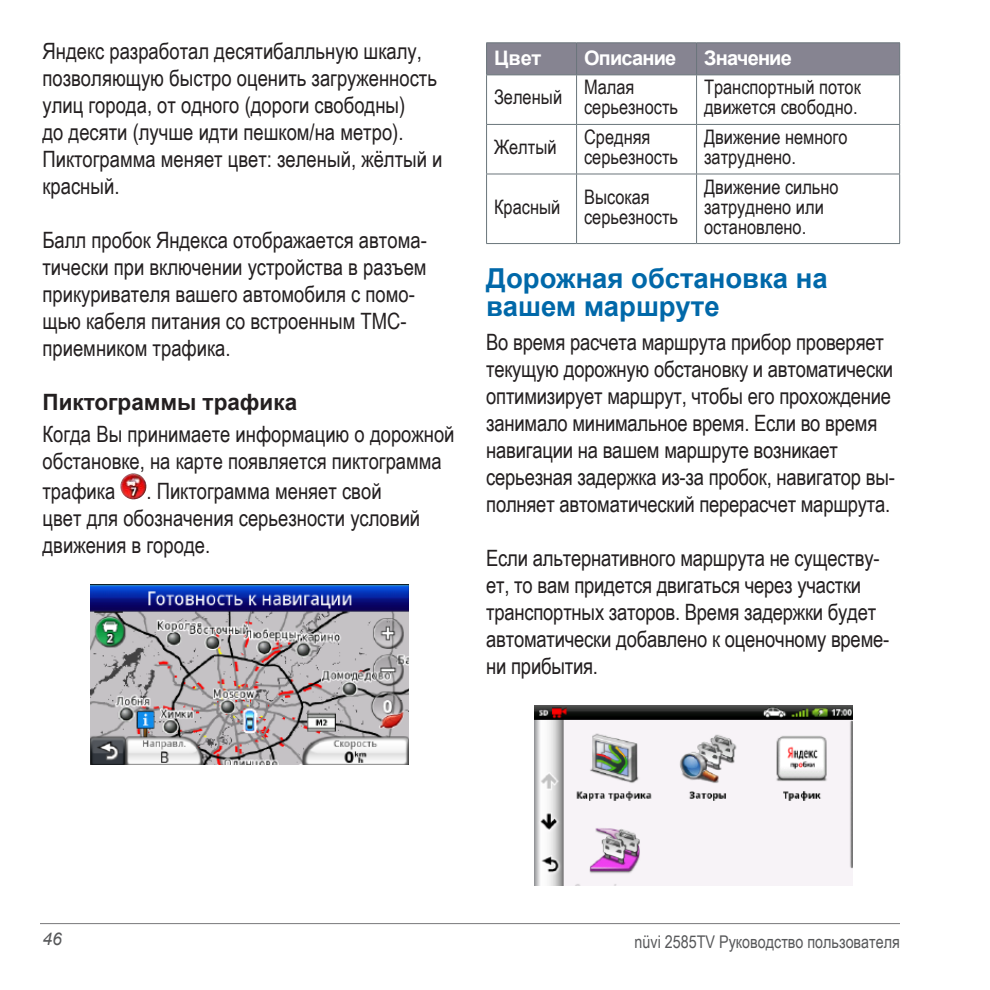
<style>
.page{position:relative;width:990px;height:990px;background:#fff}
.page>*{position:absolute;margin:0;border:0;box-sizing:border-box;transform-origin:0 0}
.t1{font:700 27.5px/27.5px "Arial";color:#0068a9}
.t2{font:22.5px/27px "Arial Narrow";color:#231f20}
.t3{font:700 22.5px "Arial";color:#231f20}
.t4{font:20px/20px "Arial Narrow";color:#231f20}
.t5{font:700 20px "Arial";letter-spacing:-.04em;color:#fff}
.t6{font:17.5px "Arial Narrow";color:#57585a}
.t7{font:italic 17.5px "Arial";color:#57585a}
</style>
<div class="page">
<hr style="left:40px;top:923px;width:860px;height:1px;background:#78787a">
<img style="left:120px;top:473px;width:26px;height:26px;border-radius:13px">
<img style="left:90px;top:585px;width:318px;height:180px">
<div style="left:487px;top:43px;width:412px;height:31px;background:#868491"></div>
<hr style="left:486px;top:42px;width:91px;height:1px;background:#6a757b">
<hr style="left:486px;top:43px;width:1px;height:32px;background:#6a757b">
<hr style="left:577px;top:42px;width:120px;height:1px;background:#6a757b">
<hr style="left:576px;top:43px;width:1px;height:32px;background:#6a757b">
<hr style="left:697px;top:42px;width:203px;height:1px;background:#6a757b">
<hr style="left:696px;top:43px;width:1px;height:32px;background:#6a757b">
<hr style="left:899px;top:43px;width:1px;height:32px;background:#6a757b">
<hr style="left:486px;top:74px;width:91px;height:1px;background:#6a757b">
<hr style="left:486px;top:75px;width:1px;height:49px;background:#6a757b">
<hr style="left:577px;top:74px;width:120px;height:1px;background:#6a757b">
<hr style="left:576px;top:75px;width:1px;height:49px;background:#6a757b">
<hr style="left:697px;top:74px;width:203px;height:1px;background:#6a757b">
<hr style="left:696px;top:75px;width:1px;height:49px;background:#6a757b">
<hr style="left:899px;top:75px;width:1px;height:49px;background:#6a757b">
<hr style="left:486px;top:124px;width:91px;height:1px;background:#6a757b">
<hr style="left:486px;top:125px;width:1px;height:49px;background:#6a757b">
<hr style="left:577px;top:124px;width:120px;height:1px;background:#6a757b">
<hr style="left:576px;top:125px;width:1px;height:49px;background:#6a757b">
<hr style="left:697px;top:124px;width:203px;height:1px;background:#6a757b">
<hr style="left:696px;top:125px;width:1px;height:49px;background:#6a757b">
<hr style="left:899px;top:125px;width:1px;height:49px;background:#6a757b">
<hr style="left:486px;top:174px;width:91px;height:1px;background:#6a757b">
<hr style="left:486px;top:174px;width:1px;height:69px;background:#6a757b">
<hr style="left:577px;top:174px;width:120px;height:1px;background:#6a757b">
<hr style="left:576px;top:174px;width:1px;height:69px;background:#6a757b">
<hr style="left:697px;top:174px;width:203px;height:1px;background:#6a757b">
<hr style="left:696px;top:174px;width:1px;height:69px;background:#6a757b">
<hr style="left:899px;top:174px;width:1px;height:69px;background:#6a757b">
<hr style="left:486px;top:243px;width:91px;height:1px;background:#6a757b">
<hr style="left:577px;top:243px;width:120px;height:1px;background:#6a757b">
<hr style="left:697px;top:243px;width:203px;height:1px;background:#6a757b">
<img style="left:534px;top:706px;width:318px;height:180px">
<p class="t2" style="left:42px;top:37px;width:402px">Яндекс разработал десятибалльную шкалу, позволяющую быстро оценить загруженность улиц города, от одного (дороги свободны)<br>до десяти (лучше идти пешком/на метро).<br>Пиктограмма меняет цвет: зеленый, жёлтый и красный.</p>
<p class="t2" style="left:42px;top:226px;width:386px">Балл пробок Яндекса отображается автома&shy;тически при включении устройства в разъем прикуривателя вашего автомобиля с помо&shy;щью кабеля питания со встроенным TMC&shy;приемником трафика.</p>
<p class="t3" style="left:42px;top:387px;width:256px">Пиктограммы трафика</p>
<p class="t2" style="left:42px;top:420px;width:414px">Когда Вы принимаете информацию о дорожной обстановке, на карте появляется пиктограмма</p>
<p class="t2" style="left:42px;top:477px;width:74px">трафика</p>
<p class="t2" style="left:42px;top:477px;width:379px;text-indent:104px">. Пиктограмма меняет свой цвет для обозначения серьезности условий движения в городе.</p>
<p class="t5" style="left:494px;top:45px;width:49px">Цвет</p>
<p class="t5" style="left:584px;top:45px;width:94px">Описание</p>
<p class="t5" style="left:704px;top:45px;width:89px">Значение</p>
<p class="t4" style="left:494px;top:87px;width:70px">Зеленый</p>
<p class="t4" style="left:584px;top:77px;width:96px">Малая серьезность</p>
<p class="t4" style="left:704px;top:77px;width:158px">Транспортный поток движется свободно.</p>
<p class="t4" style="left:494px;top:136px;width:64px">Желтый</p>
<p class="t4" style="left:584px;top:126px;width:96px">Средняя серьезность</p>
<p class="t4" style="left:704px;top:126px;width:145px">Движение немного затруднено.</p>
<p class="t4" style="left:494px;top:196px;width:68px">Красный</p>
<p class="t4" style="left:584px;top:186px;width:96px">Высокая серьезность</p>
<p class="t4" style="left:704px;top:176px;width:136px">Движение сильно затруднено или остановлено.</p>
<p class="t1" style="left:486px;top:266px;width:343px">Дорожная обстановка на вашем маршруте</p>
<p class="t2" style="left:486px;top:328px;width:410px">Во время расчета маршрута прибор проверяет текущую дорожную обстановку и автоматически оптимизирует маршрут, чтобы его прохождение занимало минимальное время. Если во время навигации на вашем маршруте возникает серьезная задержка из-за пробок, навигатор вы&shy;полняет автоматический перерасчет маршрута.</p>
<p class="t2" style="left:486px;top:544px;width:405px">Если альтернативного маршрута не существу&shy;ет, то вам придется двигаться через участки транспортных заторов. Время задержки будет автоматически добавлено к оценочному време&shy;ни прибытия.</p>
<p class="t7" style="left:42px;top:927px;width:21px">46</p>
<p class="t6" style="left:635px;top:929px;width:267px">nüvi 2585TV Руководство пользователя</p>
</div>
